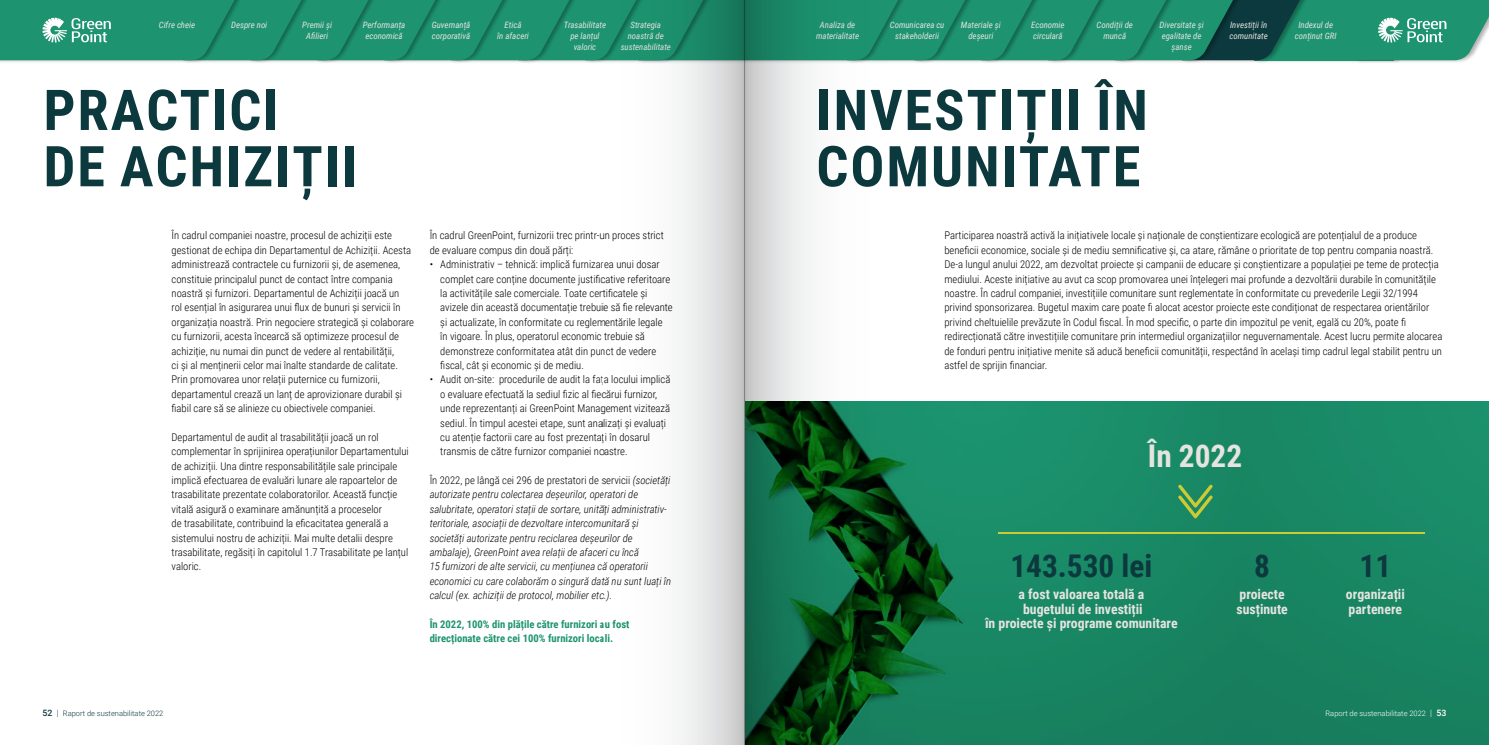
<style>
.page{position:relative;width:1489px;height:745px;background:#fff}
.page>*{position:absolute;margin:0;border:0;box-sizing:border-box;transform-origin:0 0}
.t1{font:700 56.25px/56.2px "Roboto Condensed";letter-spacing:.035em;color:#0c393d}
.t2{font:700 31.25px "Roboto Condensed";color:#0c393d}
.t3{font:700 31.25px "Roboto Condensed";color:#e5e4e1}
.t4{font:700 13.75px/14.4px "Roboto Condensed";color:#e5e4e1}
.t5{font:300 10.62px/14.4px "Roboto Condensed";color:#000}
.t6{font:italic 300 10.62px/14.4px "Roboto Condensed";color:#000}
.t7{font:700 10.62px/14.4px "Roboto Condensed";color:#1d946f}
.t8{font:italic 8.75px/11.2px "Roboto Condensed";color:#e5e4e1;text-align:center}
.t9{font:300 7.5px "Roboto";color:#0c393d}
.t10{font:300 7.5px "Roboto";color:#fff}
.s1{font-style:normal}
.s2{font-weight:500;font-size:8.75px}
.s3{font-size:8.75px}
</style>
<div class="page">
<img style="left:886px;top:401px;width:602px;height:343px">
<svg style="left:1178px;top:484px;width:34px;height:34px"></svg>
<hr style="left:998px;top:531px;width:426px;height:2px;background:#cccb34">
<div style="left:1254px;top:0;width:140px;height:60px;background:#1d946f"></div>
<div style="left:1354px;top:0;width:134px;height:64px;background:#000;opacity:.3"></div>
<div style="left:1181px;top:0;width:131px;height:64px;background:#000;opacity:.3"></div>
<div style="left:1114px;top:0;width:131px;height:64px;background:#000;opacity:.3"></div>
<div style="left:1047px;top:0;width:131px;height:64px;background:#000;opacity:.3"></div>
<div style="left:980px;top:0;width:131px;height:64px;background:#000;opacity:.3"></div>
<div style="left:914px;top:0;width:131px;height:64px;background:#000;opacity:.3"></div>
<div style="left:847px;top:0;width:131px;height:64px;background:#000;opacity:.3"></div>
<div style="left:451px;top:0;width:131px;height:64px;background:#000;opacity:.3"></div>
<div style="left:384px;top:0;width:131px;height:64px;background:#000;opacity:.3"></div>
<div style="left:317px;top:0;width:131px;height:64px;background:#000;opacity:.3"></div>
<div style="left:250px;top:0;width:131px;height:64px;background:#000;opacity:.3"></div>
<div style="left:183px;top:0;width:131px;height:64px;background:#000;opacity:.3"></div>
<div style="left:0;top:0;width:247px;height:64px;background:#000;opacity:.3"></div>
<svg style="left:1354px;top:0;width:134px;height:60px"></svg>
<svg style="left:0;top:0;width:1305px;height:60px;background:#1d8d6b"></svg>
<svg style="left:744px;top:0;width:142px;height:744px"></svg>
<svg style="left:602px;top:0;width:142px;height:744px"></svg>
<p class="t8" style="left:159px;top:18px;width:38px">Cifre cheie</p>
<p class="t8" style="left:231px;top:19px;width:38px">Despre noi</p>
<p class="t8" style="left:302px;top:19px;width:31px">Premii și<br>Afilieri</p>
<p class="t8" style="left:363px;top:19px;width:44px;text-align:left">Performanța economică</p>
<p class="t8" style="left:432px;top:19px;width:40px;text-align:left">Guvernanță corporativă</p>
<p class="t8" style="left:497px;top:19px;width:33px">Etică<br>în afaceri</p>
<p class="t8" style="left:564px;top:19px;width:44px">Trasabilitate pe lanțul valoric</p>
<p class="t8" style="left:620px;top:19px;width:52px">Strategia noastră de sustenabilitate</p>
<p class="t8" style="left:816px;top:19px;width:45px">Analiza de materialitate</p>
<p class="t8" style="left:889px;top:19px;width:56px">Comunicarea cu stakeholderii</p>
<p class="t8" style="left:960px;top:19px;width:41px">Materiale și deșeuri</p>
<p class="t8" style="left:1031px;top:19px;width:35px;text-align:left">Economie circulară</p>
<p class="t8" style="left:1096px;top:19px;width:38px">Condiții de muncă</p>
<p class="t8" style="left:1159px;top:19px;width:46px">Diversitate și egalitate de șanse</p>
<p class="t8" style="left:1229px;top:19px;width:40px;text-align:left">Investiții în comunitate</p>
<p class="t8" style="left:1294px;top:19px;width:43px">Indexul de conținut GRI</p>
<h1 class="t1" style="left:44px;top:80px;width:315px">PRACTICI<br>DE ACHIZIȚII</h1>
<h1 class="t1" style="left:816px;top:80px;width:333px">INVESTIȚII ÎN<br>COMUNITATE</h1>
<p class="t5" style="left:171px;top:228px;width:244px">În cadrul companiei noastre, procesul de achiziții este gestionat de echipa din Departamentul de Achiziții. Acesta administrează contractele cu furnizorii și, de asemenea, constituie principalul punct de contact între compania noastră și furnizori. Departamentul de Achiziții joacă un<br>rol esențial în asigurarea unui flux de bunuri și servicii în organizația noastră. Prin negociere strategică și colaborare cu furnizorii, acesta încearcă să optimizeze procesul de achiziție, nu numai din punct de vedere al rentabilității,<br>ci și al menținerii celor mai înalte standarde de calitate.<br>Prin promovarea unor relații puternice cu furnizorii, departamentul crează un lanț de aprovizionare durabil și fiabil care să se alinieze cu obiectivele companiei.</p>
<p class="t5" style="left:171px;top:429px;width:239px">Departamentul de audit al trasabilității joacă un rol complementar în sprijinirea operațiunilor Departamentului de achiziții. Una dintre responsabilitățile sale principale implică efectuarea de evaluări lunare ale rapoartelor de trasabilitate prezentate colaboratorilor. Această funcție vitală asigură o examinare amănunțită a proceselor<br>de trasabilitate, contribuind la eficacitatea generală a sistemului nostru de achiziții. Mai multe detalii despre trasabilitate, regăsiți în capitolul 1.7 Trasabilitate pe lanțul valoric.</p>
<p class="t5" style="left:429px;top:228px;width:235px">În cadrul GreenPoint, furnizorii trec printr-un proces strict de evaluare compus din două părți:</p>
<p class="t5" style="left:440px;top:257px;width:234px;text-indent:-11px">• Administrativ – tehnică: implică furnizarea unui dosar complet care conține documente justificative referitoare la activitățile sale comerciale. Toate certificatele și avizele din această documentație trebuie să fie relevante și actualizate, în conformitate cu reglementările legale<br>în vigoare. În plus, operatorul economic trebuie să demonstreze conformitatea atât din punct de vedere fiscal, cât și economic și de mediu.</p>
<p class="t5" style="left:440px;top:372px;width:231px;text-indent:-11px">• Audit on-site: procedurile de audit la fața locului implică o evaluare efectuată la sediul fizic al fiecărui furnizor, unde reprezentanți ai GreenPoint Management vizitează sediul. În timpul acestei etape, sunt analizați și evaluați cu atenție factorii care au fost prezentați în dosarul transmis de către furnizor companiei noastre.</p>
<p class="t6" style="left:429px;top:472px;width:243px"><span class="s1">În 2022, pe lângă cei 296 de prestatori de servicii</span> (societăți autorizate pentru colectarea deșeurilor, operatori de salubritate, operatori stații de sortare, unități administrativ&shy;teritoriale, asociații de dezvoltare intercomunitară și societăți autorizate pentru reciclarea deșeurilor de ambalaje), GreenPoint avea relații de afaceri cu încă<br>15 furnizori de alte servicii, cu mențiunea că operatorii economici cu care colaborăm o singură dată nu sunt luați în calcul (ex. achiziții de protocol, mobilier etc.).</p>
<p class="t7" style="left:429px;top:616px;width:201px">În 2022, 100% din plățile către furnizori au fost direcționate către cei 100% furnizori locali.</p>
<p class="t5" style="left:944px;top:228px;width:499px">Participarea noastră activă la inițiativele locale și naționale de conștientizare ecologică are potențialul de a produce beneficii economice, sociale și de mediu semnificative și, ca atare, rămâne o prioritate de top pentru compania noastră.<br>De-a lungul anului 2022, am dezvoltat proiecte și campanii de educare și conștientizare a populației pe teme de protecția mediului. Aceste inițiative au avut ca scop promovarea unei înțelegeri mai profunde a dezvoltării durabile în comunitățile noastre. În cadrul companiei, investițiile comunitare sunt reglementate în conformitate cu prevederile Legii 32/1994 privind sponsorizarea. Bugetul maxim care poate fi alocat acestor proiecte este condiționat de respectarea orientărilor privind cheltuielile prevăzute în Codul fiscal. În mod specific, o parte din impozitul pe venit, egală cu 20%, poate fi redirecționată către investițiile comunitare prin intermediul organizațiilor neguvernamentale. Acest lucru permite alocarea de fonduri pentru inițiative menite să aducă beneficii comunității, respectând în același timp cadrul legal stabilit pentru un astfel de sprijin financiar.</p>
<h2 class="t3" style="left:1147px;top:434px;width:96px">În 2022</h2>
<h2 class="t2" style="left:1010px;top:543px;width:143px">143.530 lei</h2>
<h2 class="t2" style="left:1254px;top:543px;width:17px">8</h2>
<h2 class="t2" style="left:1359px;top:543px;width:33px">11</h2>
<p class="t4" style="left:985px;top:586px;width:194px;text-align:center">a fost valoarea totală a<br>bugetului de investiții<br>în proiecte și programe comunitare</p>
<p class="t4" style="left:1236px;top:586px;width:53px">proiecte susținute</p>
<p class="t4" style="left:1345px;top:586px;width:60px">organizații partenere</p>
<p class="t9" style="left:43px;top:707px;width:122px"><span class="s2">52</span> <span class="s3">|</span> Raport de sustenabilitate 2022</p>
<p class="t10" style="left:1325px;top:707px;width:122px">Raport de sustenabilitate 2022 <span class="s3">|</span> <span class="s2">53</span></p>
</div>
